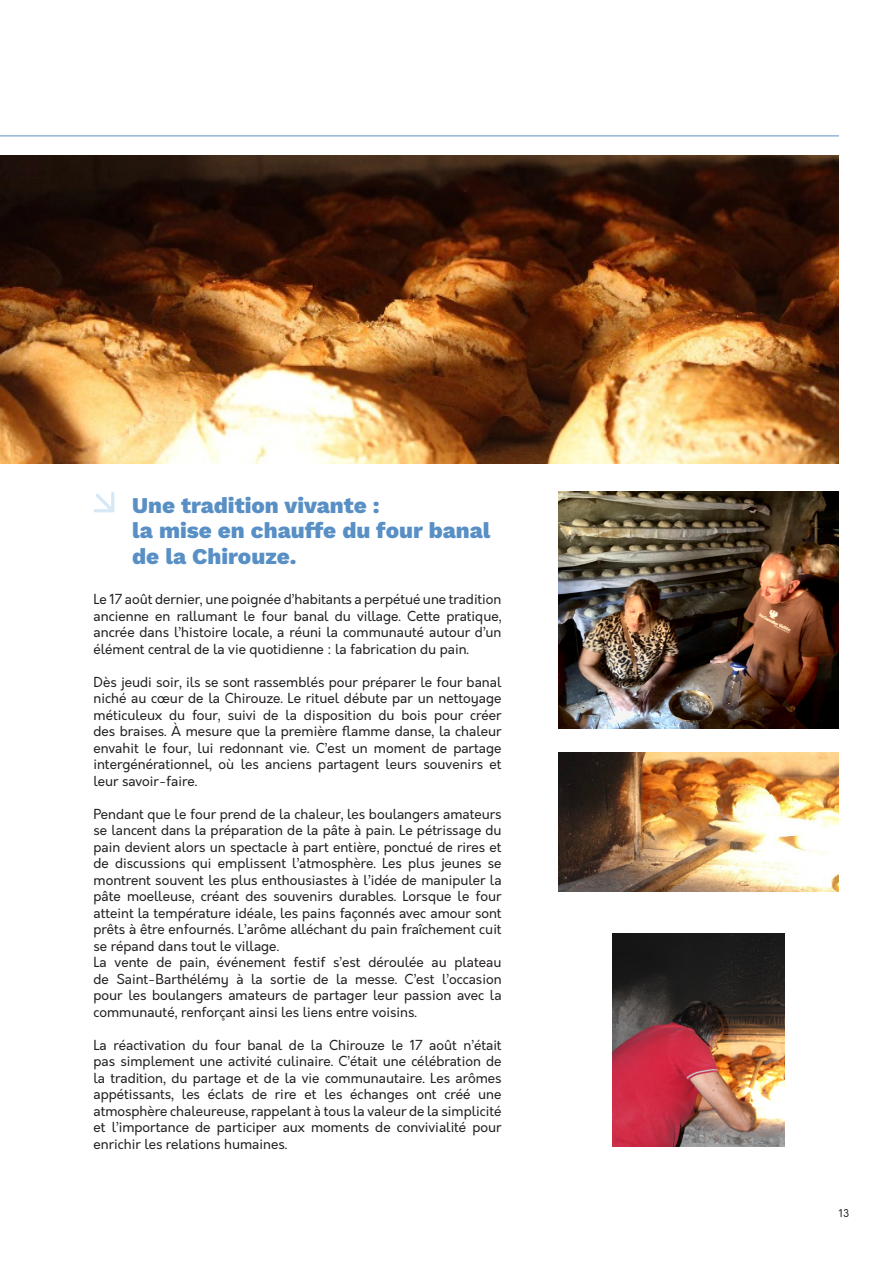
<style>
.page{position:relative;width:893px;height:1263px;background:#fff}
.page>*{position:absolute;margin:0;border:0;box-sizing:border-box;transform-origin:0 0}
.t1{font:800 22.5px/26px "Work Sans";color:#588fc5}
.t2{font:13.5px/16.5px "Orkney";color:#231f20;text-align:justify}
.t3{font:10.5px "Orkney";color:#231f20}
</style>
<div class="page">
<hr style="left:0;top:136px;width:839px;height:1px;background:#588fc5">
<img style="left:559px;top:752px;width:280px;height:139px">
<img style="left:0;top:156px;width:839px;height:308px">
<img style="left:559px;top:492px;width:280px;height:236px">
<img style="left:613px;top:933px;width:172px;height:214px">
<svg style="left:94px;top:492px;width:20px;height:20px"></svg>
<p class="t1" style="left:132px;top:491px;width:249px">Une tradition vivante :</p>
<p class="t1" style="left:132px;top:517px;width:360px">la mise en chauffe du four banal de la Chirouze.</p>
<p class="t2" style="left:94px;top:591px;width:410px">Le 17 août dernier, une poignée d’habitants a perpétué une tradition ancienne en rallumant le four banal du village. Cette pratique, ancrée dans l’histoire locale, a réuni la communauté autour d’un élément central de la vie quotidienne : la fabrication du pain.</p>
<p class="t2" style="left:94px;top:674px;width:410px">Dès jeudi soir, ils se sont rassemblés pour préparer le four banal niché au cœur de la Chirouze. Le rituel débute par un nettoyage méticuleux du four, suivi de la disposition du bois pour créer des braises. À mesure que la première flamme danse, la chaleur envahit le four, lui redonnant vie. C’est un moment de partage intergénérationnel, où les anciens partagent leurs souvenirs et leur savoir-faire.</p>
<p class="t2" style="left:94px;top:806px;width:410px">Pendant que le four prend de la chaleur, les boulangers amateurs se lancent dans la préparation de la pâte à pain. Le pétrissage du pain devient alors un spectacle à part entière, ponctué de rires et de discussions qui emplissent l’atmosphère. Les plus jeunes se montrent souvent les plus enthousiastes à l’idée de manipuler la pâte moelleuse, créant des souvenirs durables. Lorsque le four atteint la température idéale, les pains façonnés avec amour sont prêts à être enfournés. L’arôme alléchant du pain fraîchement cuit se répand dans tout le village.</p>
<p class="t2" style="left:94px;top:954px;width:410px">La vente de pain, événement festif s’est déroulée au plateau de Saint-Barthélémy à la sortie de la messe. C’est l’occasion pour les boulangers amateurs de partager leur passion avec la communauté, renforçant ainsi les liens entre voisins.</p>
<p class="t2" style="left:94px;top:1037px;width:410px">La réactivation du four banal de la Chirouze le 17 août n’était pas simplement une activité culinaire. C’était une célébration de la tradition, du partage et de la vie communautaire. Les arômes appétissants, les éclats de rire et les échanges ont créé une atmosphère chaleureuse, rappelant à tous la valeur de la simplicité et l’importance de participer aux moments de convivialité pour enrichir les relations humaines.</p>
<p class="t3" style="left:839px;top:1206px;width:12px">13</p>
</div>
